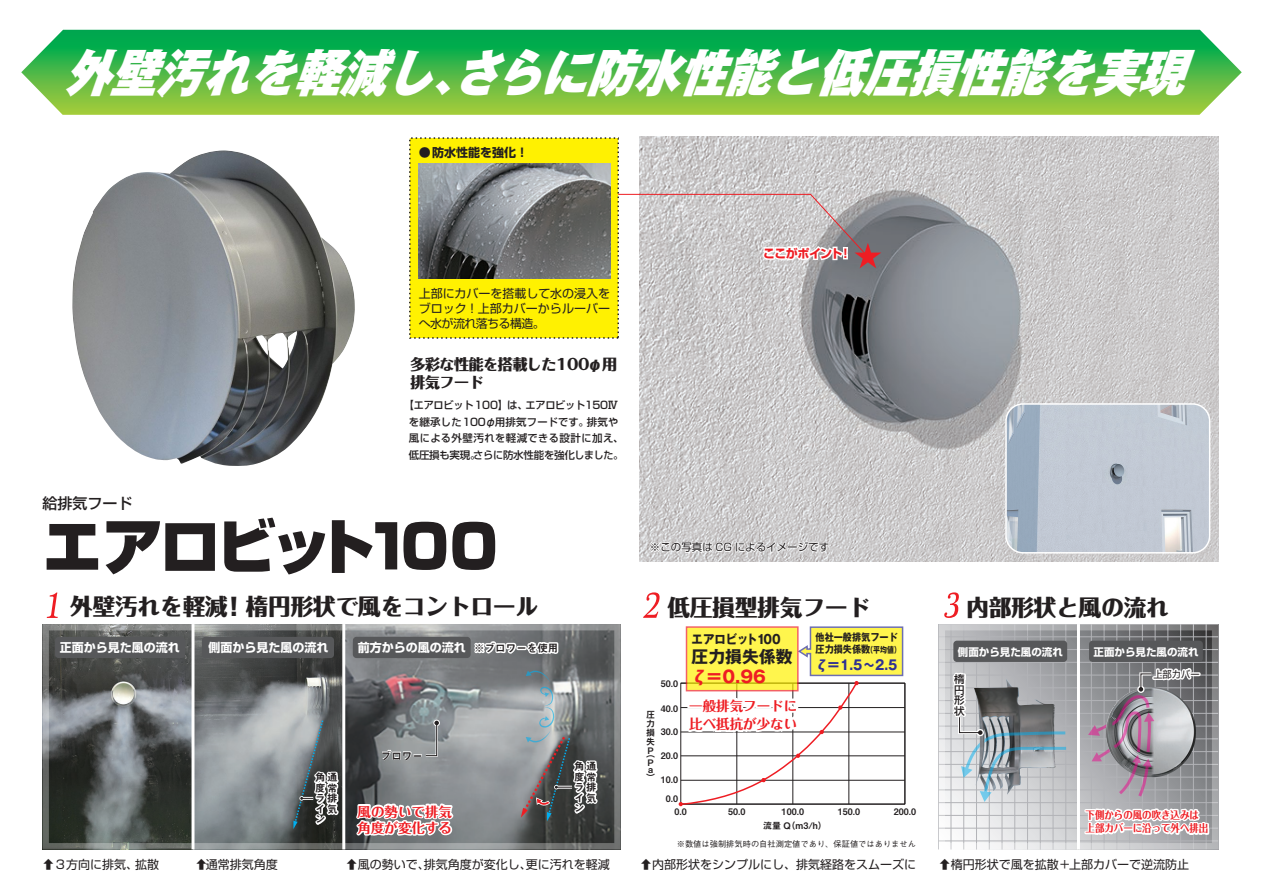
<style>
.page{position:relative;width:1263px;height:893px;background:#fff}
.page>*{position:absolute;margin:0;border:0;box-sizing:border-box;transform-origin:0 0}
.t1{font:900 60px "Shin Go Pro";letter-spacing:-.07em;color:#231f20}
.t2{font:italic 900 50.55px "Gothic MB101 Pro";color:#fff;scale:.91 1}
.t3{font:800 22.5px "Folk Pro";color:#231f20}
.t4{font:700 16.8px "Gothic MB101 Pro";color:#231f20}
.t5{font:700 16.8px "Gothic MB101 Pro";color:#ee1d23}
.t6{font:800 15px/18px "Folk Pro";letter-spacing:-.03em;color:#231f20}
.t7{font:500 15px "Shin Go Pro";color:#231f20}
.t8{font:700 13.5px/16.5px "Folk Pro";color:#ee1d23}
.t9{font:700 13.5px "Gothic MB101 Pro";color:#2e3092}
.t10{font:700 12.6px "Gothic MB101 Pro";color:#231f20;scale:.9 1}
.t11{font:12px/15px "Shin Go Pro";color:#231f20;text-align:justify}
.t12{font:700 12px "Shin Go Pro";color:#fff}
.t13{font:700 12px "Shin Go Pro";color:#231f20}
.t14{font:700 12px "Shin Go Pro";letter-spacing:-.05em;color:#ee1d23}
.t15{font:700 10.65px/13.5px "Folk Pro";color:#ee1d23;scale:.89 1}
.t16{font:500 10.5px/16.5px "Shin Go Pro";letter-spacing:-.025em;color:#231f20;text-align:center}
.t17{font:10.5px/10.5px "Midashi Go Pro MB31";color:#231f20;text-align:justify}
.t18{font:700 10.5px "Shin Go Pro";color:#fff}
.t19{font:10.5px "Shin Go Pro";color:#231f20}
.t20{font:700 10.2px/12.5px "Gothic MB101 Pro";color:#231f20;scale:.9 1}
.t21{font:9.75px "Shin Go Pro";color:#231f20;scale:.95 1}
.t22{font:9px/9px "Midashi Go Pro MB31";color:#231f20}
.t23{font:500 8.25px "Gothic BBB Pro";color:#231f20}
.s1{font-size:24px}
.s2{font-size:8.55px}
</style>
<div class="page">
<img style="left:640px;top:136px;width:578px;height:425px">
<img style="left:72px;top:150px;width:283px;height:316px">
<img style="left:1006px;top:404px;width:204px;height:149px">
<div style="left:1005px;top:403px;width:205px;height:151px;border:2px solid #fff;border-radius:17px"></div>
<svg style="left:43px;top:624px;width:578px;height:225px;background:#747778"></svg>
<hr style="left:905px;top:683px;width:1px;height:121px;background:#231f20">
<hr style="left:681px;top:804px;width:224px;height:1px;background:#231f20">
<svg style="left:944px;top:592px;width:15px;height:26px"></svg>
<svg style="left:643px;top:592px;width:16px;height:26px"></svg>
<div style="left:409px;top:137px;width:210px;height:202px;background:#fff101"></div>
<svg style="left:47px;top:592px;width:11px;height:26px"></svg>
<svg style="left:617px;top:194px;width:264px;height:74px;background:#c8c2c0"></svg>
<svg style="left:21px;top:30px;width:1221px;height:85px;background:#50ba4d"></svg>
<svg style="left:521px;top:671px;width:84px;height:150px;background:#808284"></svg>
<svg style="left:293px;top:719px;width:53px;height:110px"></svg>
<svg style="left:649px;top:540px;width:181px;height:14px"></svg>
<svg style="left:679px;top:626px;width:224px;height:180px"></svg>
<img style="left:419px;top:164px;width:191px;height:115px">
<svg style="left:939px;top:624px;width:279px;height:225px;background:#a7a8ac"></svg>
<h2 class="t2" style="left:64px;top:30px;width:1259px">外壁汚れを軽減し、さらに防水性能と低圧損性能を実現</h2>
<p class="t13" style="left:419px;top:143px;width:111px">●防水性能を強化！</p>
<p class="t11" style="left:419px;top:284px;width:193px">上部にカバーを搭載して水の浸入をブロック！上部カバーからルーバーへ水が流れ落ちる構造。</p>
<p class="t6" style="left:410px;top:354px;width:208px">多彩な性能を搭載した100φ用排気フード</p>
<p class="t16" style="left:403px;top:396px;width:222px">【エアロビット100】は、エアロビット150Ⅳを継承した100φ用排気フードです。排気や風による外壁汚れを軽減できる設計に加え、低圧損も実現。さらに防水性能を強化しました。</p>
<p class="t7" style="left:43px;top:491px;width:91px">給排気フード</p>
<h1 class="t1" style="left:43px;top:499px;width:457px">エアロビット100</h1>
<p class="t14" style="left:763px;top:244px;width:90px">ここがポイント！</p>
<p class="t19" style="left:650px;top:539px;width:181px">※この写真は CG によるイメージです</p>
<h3 class="t3" style="left:70px;top:587px;width:470px">外壁汚れを軽減<span class="s1">!</span> 楕円形状で風をコントロール</h3>
<h3 class="t3" style="left:668px;top:588px;width:204px">低圧損型排気フード</h3>
<h3 class="t3" style="left:966px;top:588px;width:204px">内部形状と風の流れ</h3>
<p class="t12" style="left:358px;top:638px;width:109px">前方からの風の流れ</p>
<p class="t12" style="left:60px;top:638px;width:121px">正面から見た風の流れ</p>
<p class="t12" style="left:208px;top:638px;width:121px">側面から見た風の流れ</p>
<p class="t17" style="left:474px;top:641px;width:85px">※ブロワーを使用</p>
<p class="t17" style="left:315px;top:771px;width:24px">角通度常ラ排イ気ン</p>
<p class="t17" style="left:381px;top:749px;width:44px">ブロワー</p>
<p class="t8" style="left:358px;top:801px;width:96px">風の勢いで排気角度が変化する</p>
<p class="t17" style="left:574px;top:760px;width:24px">角通度常ラ排イ気ン</p>
<p class="t22" style="left:661px;top:678px;width:19px">50.0</p>
<p class="t22" style="left:661px;top:703px;width:19px">40.0</p>
<p class="t22" style="left:646px;top:709px;width:10px;text-align:justify">圧力損失</p>
<p class="t22" style="left:646px;top:745px;width:10px;line-height:10.6px">P（<br>P</p>
<p class="t22" style="left:646px;top:764px;width:10px;line-height:8.4px">a）</p>
<p class="t22" style="left:661px;top:726px;width:19px">30.0</p>
<p class="t22" style="left:661px;top:750px;width:19px">20.0</p>
<p class="t22" style="left:661px;top:774px;width:19px">10.0</p>
<p class="t10" style="left:692px;top:629px;width:101px">エアロビット100</p>
<h3 class="t4" style="left:692px;top:643px;width:102px">圧力損失係数</h3>
<h3 class="t5" style="left:692px;top:663px;width:76px">ζ＝0.96</h3>
<p class="t8" style="left:689px;top:695px;width:109px;line-height:18px">一般排気フードに比べ抵抗が少ない</p>
<p class="t20" style="left:815px;top:629px;width:96px">他社一般排気フード圧力損失係数<span class="s2">（平均値）</span></p>
<p class="t9" style="left:815px;top:653px;width:83px">ζ＝1.5～2.5</p>
<p class="t22" style="left:675px;top:791px;width:14px;line-height:13.2px;text-indent:-9px">0.0<br>0.0</p>
<p class="t22" style="left:728px;top:806px;width:19px">50.0</p>
<p class="t22" style="left:782px;top:806px;width:24px">100.0</p>
<p class="t22" style="left:838px;top:806px;width:24px">150.0</p>
<p class="t22" style="left:894px;top:806px;width:24px">200.0</p>
<p class="t22" style="left:763px;top:820px;width:65px">流量 Q（m3/h）</p>
<p class="t23" style="left:677px;top:838px;width:241px">※数値は強制排気時の自社測定値であり、保証値ではありません</p>
<p class="t11" style="left:43px;top:855px;width:118px">⇧3方向に排気、拡散</p>
<p class="t11" style="left:196px;top:855px;width:84px">⇧通常排気角度</p>
<p class="t11" style="left:346px;top:855px;width:265px">⇧風の勢いで、排気角度が変化し、更に汚れを軽減</p>
<p class="t11" style="left:640px;top:855px;width:277px">⇧内部形状をシンプルにし、排気経路をスムーズに</p>
<p class="t18" style="left:958px;top:643px;width:106px">側面から見た風の流れ</p>
<p class="t18" style="left:1093px;top:643px;width:106px">正面から見た風の流れ</p>
<p class="t16" style="left:954px;top:673px;width:12px;line-height:10.5px;text-align:justify">楕円形状</p>
<p class="t21" style="left:1153px;top:666px;width:50px">上部カバー</p>
<p class="t15" style="left:1085px;top:807px;width:140px">下側からの風の吹き込みは上部カバーに沿って外へ排出</p>
<p class="t11" style="left:939px;top:855px;width:252px">⇧楕円形状で風を拡散＋上部カバーで逆流防止</p>
</div>
